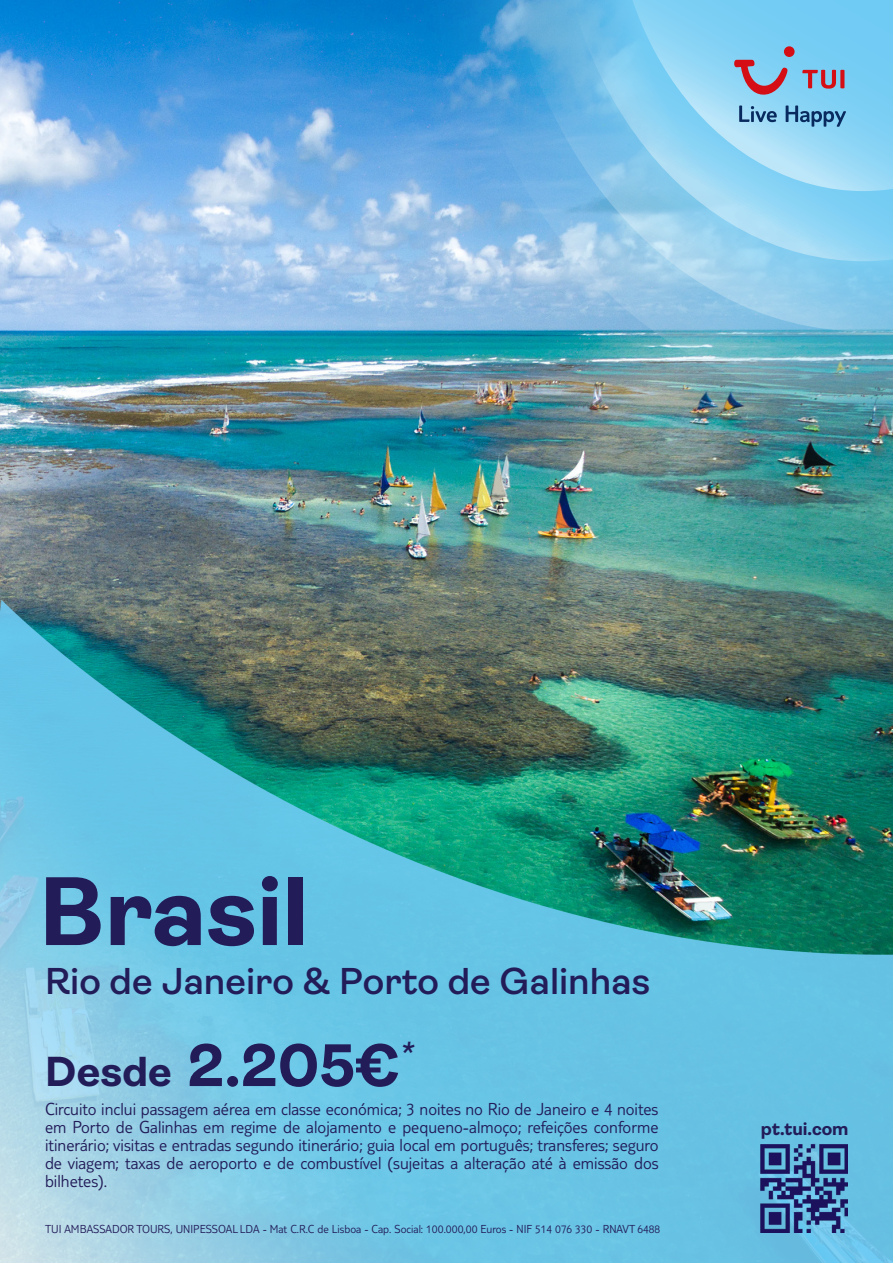
<style>
.page{position:relative;width:893px;height:1263px;background:#fff}
.page>*{position:absolute;margin:0;border:0;box-sizing:border-box;transform-origin:0 0}
.t1{font:700 97.5px "Ambit";color:#221c59}
.t2{font:700 60px "Ambit";color:#221c59}
.t3{font:700 42px "Ambit";color:#221c59}
.t4{font:600 37.5px "Ambit";color:#221c59}
.t5{font:300 18px/18px "TUI Type";color:#221c59;text-align:justify}
.t6{font:700 18px "Ambit";color:#221c59}
.t7{font:300 12px "TUI Type";color:#221c59}
</style>
<div class="page">
<img style="left:0;top:0;width:893px;height:1263px">
<img style="left:354px;top:0;width:539px;height:543px">
<img style="left:386px;top:0;width:507px;height:472px">
<img style="left:442px;top:0;width:451px;height:401px">
<svg style="left:499px;top:0;width:394px;height:331px;background:#82bde4"></svg>
<svg style="left:555px;top:0;width:338px;height:261px;background:#89c9ec"></svg>
<svg style="left:612px;top:0;width:281px;height:191px;background:#89d2f4"></svg>
<div style="left:784px;top:46px;width:11px;height:11px;background:#d40e14;border-radius:50%"></div>
<svg style="left:734px;top:60px;width:112px;height:67px;background:#87aaca"></svg>
<img style="left:761px;top:1144px;width:87px;height:89px">
<p class="t1" style="left:39px;top:858px;width:271px">Brasil</p>
<p class="t4" style="left:45px;top:960px;width:607px">Rio de Janeiro &amp; Porto de Galinhas</p>
<p class="t2" style="left:188px;top:1032px;width:228px">2.205€<sup>*</sup></p>
<p class="t5" style="left:45px;top:1099px;width:615px">Circuito inclui passagem aérea em classe económica; 3 noites no Rio de Janeiro e 4 noites em Porto de Galinhas em regime de alojamento e pequeno-almoço; refeições conforme itinerário; visitas e entradas segundo itinerário; guia local em português; transferes; seguro de viagem; taxas de aeroporto e de combustível (sujeitas a alteração até à emissão dos bilhetes).</p>
<p class="t3" style="left:45px;top:1048px;width:129px">Desde</p>
<p class="t7" style="left:45px;top:1222px;width:617px">TUI AMBASSADOR TOURS, UNIPESSOAL LDA - Mat C.R.C de Lisboa - Cap. Social: 100.000,00 Euros - NIF 514 076 330 - RNAVT 6488</p>
<p class="t6" style="left:761px;top:1119px;width:89px">pt.tui.com</p>
</div>
